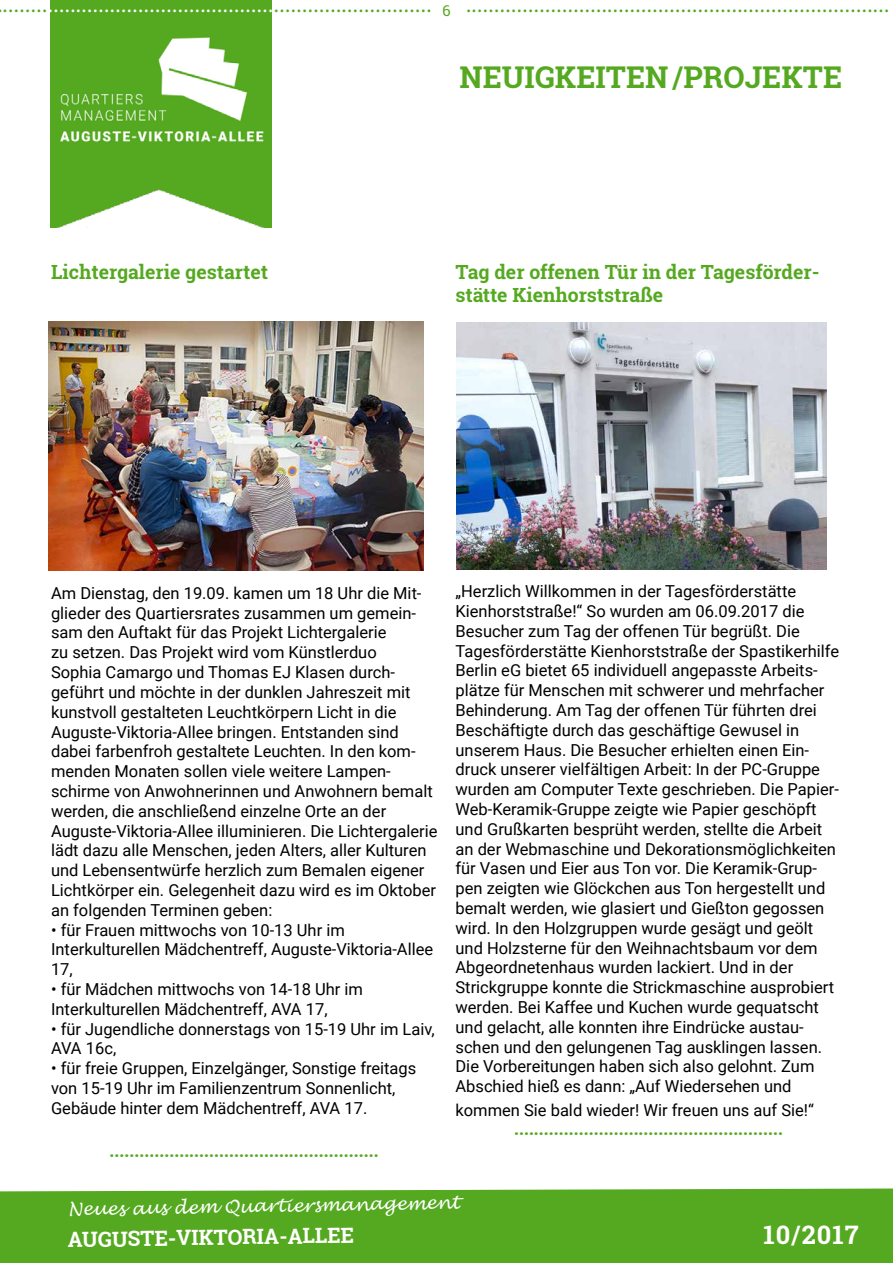
<style>
.page{position:relative;width:893px;height:1263px;background:#fff}
.page>*{position:absolute;margin:0;border:0;box-sizing:border-box;transform-origin:0 0}
.t1{font:700 30px "Roboto Slab";color:#55a920}
.t2{font:700 25.5px "Roboto Slab";letter-spacing:.04em;color:#fff}
.t3{font:700 21px "Roboto Slab";color:#fff}
.t4{font:700 19.5px/23.4px "Roboto Slab";color:#55a920}
.t5{font:700 18px "Minion Pro";color:#55a920}
.t6{font:italic 18px "Lucida Handwriting";color:#fff}
.t7{font:16.5px/19.8px "Roboto";color:#000}
.t8{font:900 16.5px "Roboto";color:#55a920}
.t9{font:15px "Roboto Slab";color:#55a920}
.s1{color:#fff}
</style>
<div class="page">
<div style="left:0;top:1188px;width:893px;height:75px;background:#55a920"></div>
<img style="left:50px;top:0;width:222px;height:227px">
<img style="left:49px;top:321px;width:374px;height:250px">
<img style="left:456px;top:323px;width:371px;height:247px">
<p class="t9" style="left:442px;top:0;width:10px">6</p>
<p class="t5" style="left:3px;top:-7px;width:888px">........<span class="s1">........................................</span>.............................................................................................................</p>
<p class="t4" style="left:51px;top:260px;width:219px">Lichtergalerie gestartet</p>
<h1 class="t1" style="left:460px;top:56px;width:384px">NEUIGKEITEN /PROJEKTE</h1>
<p class="t4" style="left:455px;top:260px;width:366px">Tag der offenen Tür in der Tagesförder&shy;stätte Kienhorststraße</p>
<p class="t7" style="left:51px;top:582px;width:388px">Am Dienstag, den 19.09. kamen um 18 Uhr die Mit&shy;glieder des Quartiersrates zusammen um gemein&shy;sam den Auftakt für das Projekt Lichtergalerie<br>zu setzen. Das Projekt wird vom Künstlerduo<br>Sophia Camargo und Thomas EJ Klasen durch&shy;geführt und möchte in der dunklen Jahreszeit mit kunstvoll gestalteten Leuchtkörpern Licht in die Auguste-Viktoria-Allee bringen. Entstanden sind dabei farbenfroh gestaltete Leuchten. In den kom&shy;menden Monaten sollen viele weitere Lampen&shy;schirme von Anwohnerinnen und Anwohnern bemalt werden, die anschließend einzelne Orte an der Auguste-Viktoria-Allee illuminieren. Die Lichtergalerie lädt dazu alle Menschen, jeden Alters, aller Kulturen und Lebensentwürfe herzlich zum Bemalen eigener Lichtkörper ein. Gelegenheit dazu wird es im Oktober an folgenden Terminen geben:</p>
<p class="t7" style="left:51px;top:919px;width:384px">• für Frauen mittwochs von 10-13 Uhr im<br>Interkulturellen Mädchentreff, Auguste-Viktoria-Allee<br>17,</p>
<p class="t7" style="left:51px;top:978px;width:313px">• für Mädchen mittwochs von 14-18 Uhr im<br>Interkulturellen Mädchentreff, AVA 17,</p>
<p class="t7" style="left:51px;top:1018px;width:385px">• für Jugendliche donnerstags von 15-19 Uhr im Laiv,<br>AVA 16c,</p>
<p class="t7" style="left:51px;top:1058px;width:367px">• für freie Gruppen, Einzelgänger, Sonstige freitags von 15-19 Uhr im Familienzentrum Sonnenlicht,<br>Gebäude hinter dem Mädchentreff, AVA 17.</p>
<p class="t8" style="left:110px;top:1139px;width:271px">......................................................</p>
<p class="t7" style="left:455px;top:581px;width:385px">„Herzlich Willkommen in der Tagesförderstätte Kienhorststraße!“ So wurden am 06.09.2017 die Besucher zum Tag der offenen Tür begrüßt. Die Tagesförderstätte Kienhorststraße der Spastikerhilfe Berlin eG bietet 65 individuell angepasste Arbeits&shy;plätze für Menschen mit schwerer und mehrfacher Behinderung. Am Tag der offenen Tür führten drei Beschäftigte durch das geschäftige Gewusel in unserem Haus. Die Besucher erhielten einen Ein&shy;druck unserer vielfältigen Arbeit: In der PC-Gruppe wurden am Computer Texte geschrieben. Die Papier-Web-Keramik-Gruppe zeigte wie Papier geschöpft und Grußkarten besprüht werden, stellte die Arbeit an der Webmaschine und Dekorationsmöglichkeiten für Vasen und Eier aus Ton vor. Die Keramik-Grup&shy;pen zeigten wie Glöckchen aus Ton hergestellt und bemalt werden, wie glasiert und Gießton gegossen wird. In den Holzgruppen wurde gesägt und geölt und Holzsterne für den Weihnachtsbaum vor dem Abgeordnetenhaus wurden lackiert. Und in der Strickgruppe konnte die Strickmaschine ausprobiert werden. Bei Kaffee und Kuchen wurde gequatscht und gelacht, alle konnten ihre Eindrücke austau&shy;schen und den gelungenen Tag ausklingen lassen.<br>Die Vorbereitungen haben sich also gelohnt. Zum Abschied hieß es dann: „Auf Wiedersehen und</p>
<p class="t7" style="left:455px;top:1099px;width:360px">kommen Sie bald wieder! Wir freuen uns auf Sie!“</p>
<p class="t8" style="left:514px;top:1118px;width:271px">......................................................</p>
<p class="t6" style="left:68px;top:1198px;width:393px;rotate:-1deg">Neues aus dem Quartiersmanagement</p>
<p class="t3" style="left:67px;top:1225px;width:288px;rotate:-1deg">AUGUSTE-VIKTORIA-ALLEE</p>
<h2 class="t2" style="left:764px;top:1218px;width:96px">10/2017</h2>
</div>
